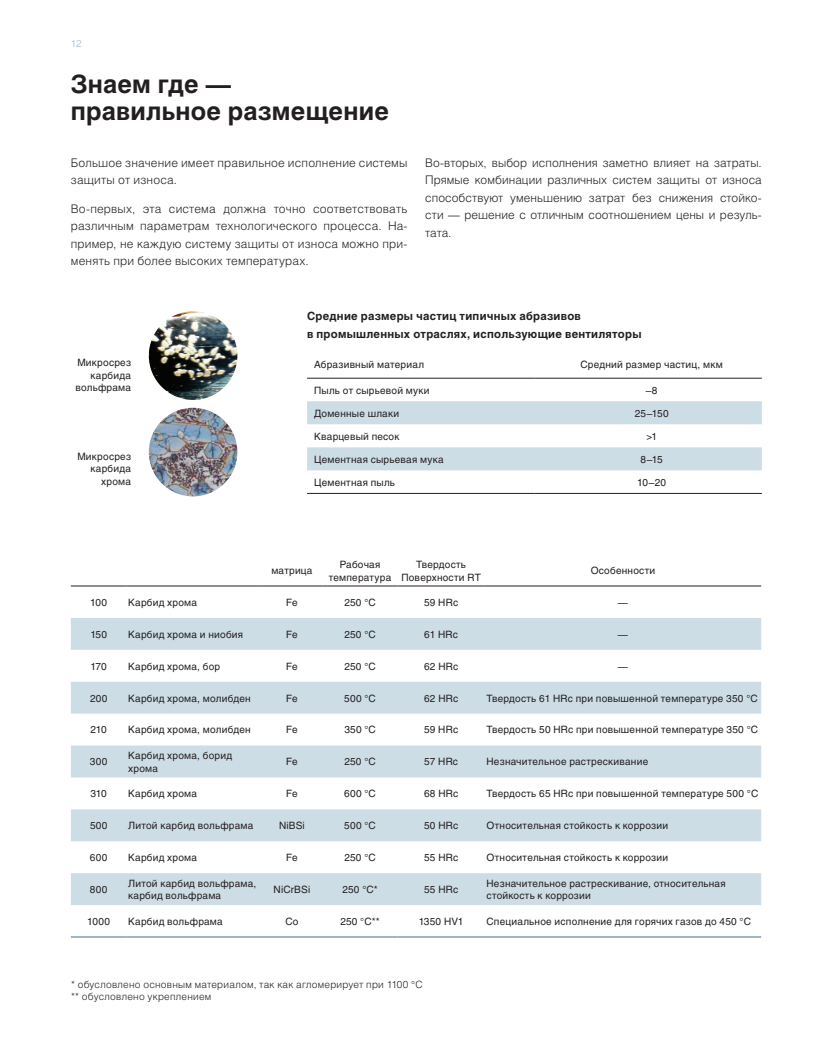
<style>
.page{position:relative;width:815px;height:1053px;background:#fff}
.page>*{position:absolute;margin:0;border:0;box-sizing:border-box;transform-origin:0 0}
.Заголовок{font:700 25px/27.5px "Helios C";letter-spacing:.01em;color:#231f20}
.body{font:11.88px/17.5px "Helios Light C";letter-spacing:.015em;color:#231f20;text-align:justify}
.tabl{font:700 11.25px/17.5px "Helios C";letter-spacing:.025em;color:#231f20}
.tabl-2{font:10px/12.5px "Helios C";letter-spacing:.02em;color:#231f20}
.body-2{font:10px "Helios Light C";letter-spacing:.02em;color:#231f20}
.t1{font:10px "Helios C";color:#bacad2}
</style>
<div class="page">
<div style="left:307px;top:401px;width:455px;height:23px;background:#cddde6"></div>
<div style="left:307px;top:447px;width:455px;height:23px;background:#cddde6"></div>
<hr style="left:307px;top:493px;width:227px;height:1px;background:#231f20">
<hr style="left:534px;top:493px;width:228px;height:1px;background:#231f20">
<hr style="left:307px;top:378px;width:227px;height:1px;background:#231f20">
<hr style="left:534px;top:378px;width:228px;height:1px;background:#231f20">
<img style="left:149px;top:408px;width:88px;height:88px;border-radius:44px">
<img style="left:149px;top:311px;width:88px;height:89px;border-radius:44px">
<svg style="left:71px;top:618px;width:690px;height:287px;fill:#cddde6"></svg>
<hr style="left:71px;top:936px;width:56px;height:1px;background:#456f82">
<hr style="left:127px;top:936px;width:134px;height:1px;background:#456f82">
<hr style="left:261px;top:936px;width:62px;height:1px;background:#456f82">
<hr style="left:323px;top:936px;width:74px;height:1px;background:#456f82">
<hr style="left:397px;top:936px;width:88px;height:1px;background:#456f82">
<hr style="left:485px;top:936px;width:276px;height:1px;background:#456f82">
<hr style="left:71px;top:585px;width:56px;height:1px;background:#231f20">
<hr style="left:127px;top:585px;width:134px;height:1px;background:#231f20">
<hr style="left:261px;top:585px;width:62px;height:1px;background:#231f20">
<hr style="left:323px;top:585px;width:74px;height:1px;background:#231f20">
<hr style="left:397px;top:585px;width:88px;height:1px;background:#231f20">
<hr style="left:485px;top:585px;width:276px;height:1px;background:#231f20">
<p class="t1" style="left:71px;top:38px;width:12px">12</p>
<p class="Заголовок" style="left:71px;top:70px;width:319px">Знаем где —<br>правильное размещение</p>
<p class="body" style="left:71px;top:154px;width:338px">Большое значение имеет правильное исполнение системы защиты от износа.</p>
<p class="body" style="left:71px;top:199px;width:338px">Во-первых, эта система должна точно соответствовать различным параметрам технологического процесса. На&shy;пример, не каждую систему защиты от износа можно при&shy;менять при более высоких температурах.</p>
<p class="body" style="left:425px;top:154px;width:338px">Во-вторых, выбор исполнения заметно влияет на затраты.<br>Прямые комбинации различных систем защиты от износа способствуют уменьшению затрат без снижения стойко&shy;сти — решение с отличным соотношением цены и резуль&shy;тата.</p>
<p class="tabl-2" style="left:75px;top:356px;width:57px;text-align:right">Микросрез карбида вольфрама</p>
<p class="tabl-2" style="left:77px;top:450px;width:55px;text-align:right">Микросрез карбида хрома</p>
<p class="tabl" style="left:307px;top:307px;width:336px">Средние размеры частиц типичных абразивов<br>в промышленных отраслях, использующие вентиляторы</p>
<p class="tabl-2" style="left:314px;top:358px;width:111px">Абразивный материал</p>
<p class="tabl-2" style="left:581px;top:358px;width:144px">Средний размер частиц, мкм</p>
<p class="tabl-2" style="left:314px;top:384px;width:117px">Пыль от сырьевой муки</p>
<p class="tabl-2" style="left:646px;top:384px;width:13px">–8</p>
<p class="tabl-2" style="left:314px;top:407px;width:86px">Доменные шлаки</p>
<p class="tabl-2" style="left:635px;top:407px;width:35px">25–150</p>
<p class="tabl-2" style="left:314px;top:430px;width:87px">Кварцевый песок</p>
<p class="tabl-2" style="left:646px;top:430px;width:12px">&gt;1</p>
<p class="tabl-2" style="left:314px;top:453px;width:131px">Цементная сырьевая мука</p>
<p class="tabl-2" style="left:641px;top:453px;width:24px">8–15</p>
<p class="tabl-2" style="left:314px;top:475px;width:82px">Цементная пыль</p>
<p class="tabl-2" style="left:637px;top:475px;width:30px">10–20</p>
<p class="tabl-2" style="left:271px;top:564px;width:43px">матрица</p>
<p class="tabl-2" style="left:329px;top:558px;width:64px;text-align:center">Рабочая температура</p>
<p class="tabl-2" style="left:401px;top:558px;width:81px;text-align:center">Твердость<br>Поверхности RT</p>
<p class="tabl-2" style="left:591px;top:564px;width:66px">Особенности</p>
<p class="tabl-2" style="left:90px;top:596px;width:18px">100</p>
<p class="tabl-2" style="left:128px;top:596px;width:70px">Карбид хрома</p>
<p class="tabl-2" style="left:286px;top:596px;width:13px">Fe</p>
<p class="tabl-2" style="left:344px;top:596px;width:33px">250 °С</p>
<p class="tabl-2" style="left:424px;top:596px;width:35px">59 HRc</p>
<p class="tabl-2" style="left:618px;top:596px;width:12px">—</p>
<p class="tabl-2" style="left:90px;top:627px;width:18px">150</p>
<p class="tabl-2" style="left:128px;top:627px;width:116px">Карбид хрома и ниобия</p>
<p class="tabl-2" style="left:286px;top:627px;width:13px">Fe</p>
<p class="tabl-2" style="left:344px;top:627px;width:33px">250 °С</p>
<p class="tabl-2" style="left:424px;top:627px;width:35px">61 HRc</p>
<p class="tabl-2" style="left:618px;top:627px;width:12px">—</p>
<p class="tabl-2" style="left:91px;top:659px;width:18px">170</p>
<p class="tabl-2" style="left:128px;top:659px;width:93px">Карбид хрома, бор</p>
<p class="tabl-2" style="left:286px;top:659px;width:13px">Fe</p>
<p class="tabl-2" style="left:344px;top:659px;width:33px">250 °С</p>
<p class="tabl-2" style="left:424px;top:659px;width:36px">62 HRc</p>
<p class="tabl-2" style="left:618px;top:659px;width:12px">—</p>
<p class="tabl-2" style="left:90px;top:691px;width:19px">200</p>
<p class="tabl-2" style="left:128px;top:691px;width:124px">Карбид хрома, молибден</p>
<p class="tabl-2" style="left:286px;top:691px;width:13px">Fe</p>
<p class="tabl-2" style="left:344px;top:691px;width:33px">500 °С</p>
<p class="tabl-2" style="left:424px;top:691px;width:36px">62 HRc</p>
<p class="tabl-2" style="left:487px;top:691px;width:273px">Твердость 61 HRc при повышенной температуре 350 °C</p>
<p class="tabl-2" style="left:90px;top:723px;width:18px">210</p>
<p class="tabl-2" style="left:128px;top:723px;width:124px">Карбид хрома, молибден</p>
<p class="tabl-2" style="left:286px;top:723px;width:13px">Fe</p>
<p class="tabl-2" style="left:344px;top:723px;width:33px">350 °С</p>
<p class="tabl-2" style="left:424px;top:723px;width:35px">59 HRc</p>
<p class="tabl-2" style="left:487px;top:723px;width:273px">Твердость 50 HRc при повышенной температуре 350 °C</p>
<p class="tabl-2" style="left:90px;top:755px;width:19px">300</p>
<p class="tabl-2" style="left:128px;top:749px;width:105px">Карбид хрома, борид хрома</p>
<p class="tabl-2" style="left:286px;top:755px;width:13px">Fe</p>
<p class="tabl-2" style="left:344px;top:755px;width:33px">250 °С</p>
<p class="tabl-2" style="left:424px;top:755px;width:35px">57 HRc</p>
<p class="tabl-2" style="left:487px;top:755px;width:163px">Незначительное растрескивание</p>
<p class="tabl-2" style="left:91px;top:787px;width:18px">310</p>
<p class="tabl-2" style="left:128px;top:787px;width:70px">Карбид хрома</p>
<p class="tabl-2" style="left:286px;top:787px;width:13px">Fe</p>
<p class="tabl-2" style="left:344px;top:787px;width:33px">600 °С</p>
<p class="tabl-2" style="left:424px;top:787px;width:36px">68 HRc</p>
<p class="tabl-2" style="left:487px;top:787px;width:273px">Твердость 65 HRc при повышенной температуре 500 °C</p>
<p class="tabl-2" style="left:90px;top:819px;width:19px">500</p>
<p class="tabl-2" style="left:128px;top:819px;width:127px">Литой карбид вольфрама</p>
<p class="tabl-2" style="left:279px;top:819px;width:27px">NiBSi</p>
<p class="tabl-2" style="left:344px;top:819px;width:33px">500 °С</p>
<p class="tabl-2" style="left:424px;top:819px;width:36px">50 HRc</p>
<p class="tabl-2" style="left:487px;top:819px;width:183px">Относительная стойкость к коррозии</p>
<p class="tabl-2" style="left:90px;top:851px;width:19px">600</p>
<p class="tabl-2" style="left:128px;top:851px;width:70px">Карбид хрома</p>
<p class="tabl-2" style="left:286px;top:851px;width:13px">Fe</p>
<p class="tabl-2" style="left:344px;top:851px;width:33px">250 °С</p>
<p class="tabl-2" style="left:424px;top:851px;width:36px">55 HRc</p>
<p class="tabl-2" style="left:487px;top:851px;width:183px">Относительная стойкость к коррозии</p>
<p class="tabl-2" style="left:90px;top:883px;width:19px">800</p>
<p class="tabl-2" style="left:128px;top:876px;width:130px">Литой карбид вольфрама, карбид вольфрама</p>
<p class="tabl-2" style="left:274px;top:883px;width:38px">NiCrBSi</p>
<p class="tabl-2" style="left:342px;top:883px;width:37px">250 °С*</p>
<p class="tabl-2" style="left:424px;top:883px;width:36px">55 HRc</p>
<p class="tabl-2" style="left:487px;top:876px;width:241px">Незначительное растрескивание, относительная стойкость к коррозии</p>
<p class="tabl-2" style="left:87px;top:914px;width:24px">1000</p>
<p class="tabl-2" style="left:128px;top:914px;width:96px">Карбид вольфрама</p>
<p class="tabl-2" style="left:285px;top:914px;width:15px">Co</p>
<p class="tabl-2" style="left:340px;top:914px;width:41px">250 °С**</p>
<p class="tabl-2" style="left:419px;top:914px;width:46px">1350 HV1</p>
<p class="tabl-2" style="left:487px;top:914px;width:266px">Специальное исполнение для горячих газов до 450 °C</p>
<p class="body-2" style="left:71px;top:978px;width:353px">* обусловлено основным материалом, так как агломерирует при 1100 °C</p>
<p class="body-2" style="left:71px;top:990px;width:142px">** обусловлено укреплением</p>
</div>
